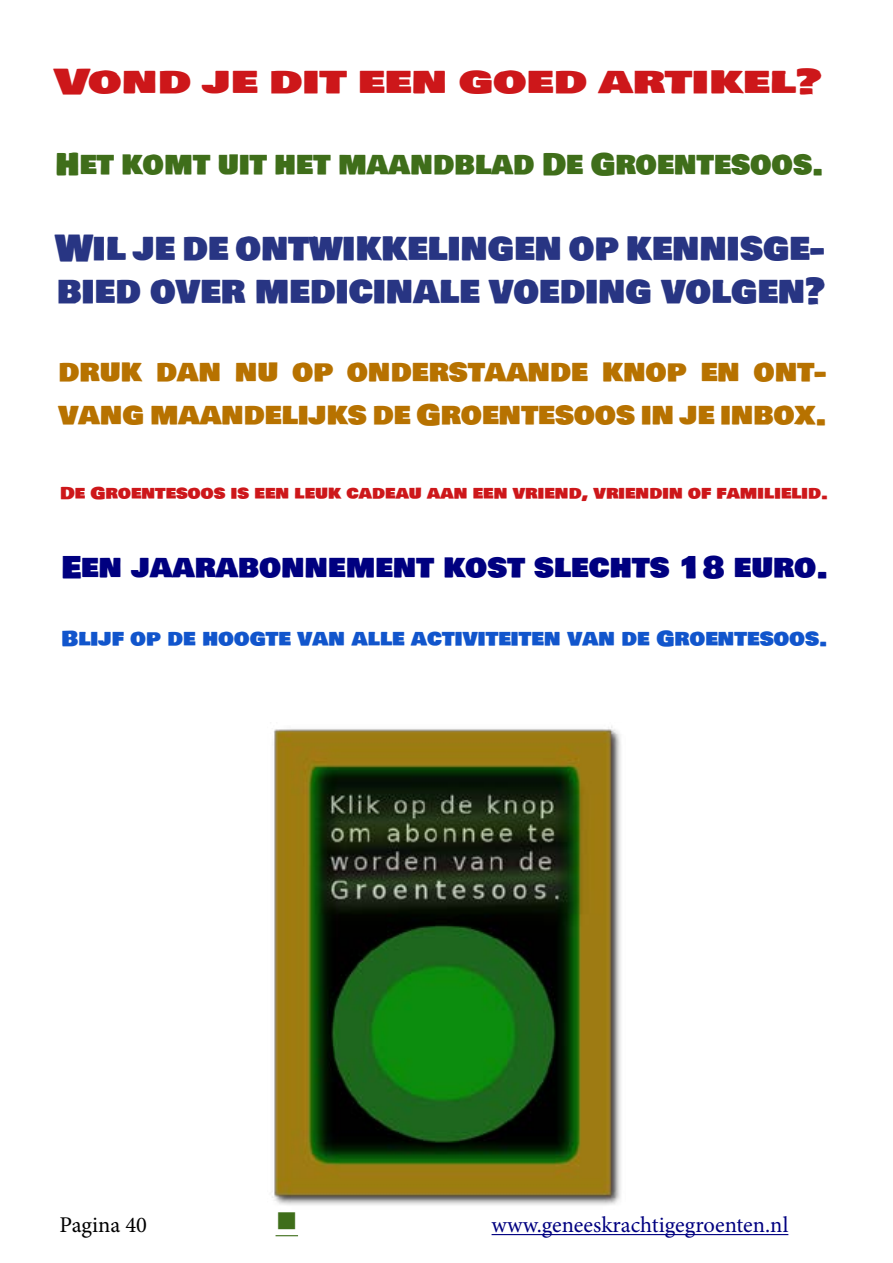
<style>
.page{position:relative;width:893px;height:1263px;background:#fff}
.page>*{position:absolute;margin:0;border:0;box-sizing:border-box;transform-origin:0 0}
.t1{font:36px/43.2px "Bowlby One SC";color:#283583}
.t2{font:34.5px "Bowlby One SC";color:#cd171a;scale:1.37 1}
.t3{font:30px "Bowlby One SC";color:#3f6e1a}
.t4{font:30px "Bowlby One SC";color:#000080}
.t5{font:28.5px/43.2px "Bowlby One SC";color:#b77200;scale:1.04 1}
.t6{font:22.5px "Minion Pro";color:#000080}
.t7{font:22.5px "Minion Pro";color:#000}
.t8{font:21px "Bowlby One SC";color:#15c;scale:1.05 1}
.t9{font:16.5px "Bowlby One SC";color:#cd171a;scale:1.11 1}
</style>
<div class="page">
<svg style="left:276px;top:1235px;width:22px;height:1px"></svg>
<hr style="left:492px;top:1234px;width:296px;height:1px;background:#000080">
<img style="left:272px;top:726px;width:349px;height:479px">
<p class="t2" style="left:54px;top:56px;width:562px">Vond je dit een goed artikel?</p>
<p class="t3" style="left:56px;top:142px;width:770px">Het komt uit het maandblad De Groentesoos.</p>
<p class="t1" style="left:56px;top:227px;width:771px">Wil je de ontwikkelingen op kennisge&shy;bied over medicinale voeding volgen?</p>
<p class="t5" style="left:58px;top:350px;width:740px">druk dan nu op onderstaande knop en ont&shy;vang maandelijks de Groentesoos in je inbox.</p>
<p class="t9" style="left:60px;top:480px;width:693px">De Groentesoos is een leuk cadeau aan een vriend, vriendin of familielid.</p>
<p class="t4" style="left:62px;top:545px;width:768px">Een jaarabonnement kost slechts 18 euro.</p>
<p class="t8" style="left:62px;top:623px;width:731px">Blijf op de hoogte van alle activiteiten van de Groentesoos.</p>
<p class="t7" style="left:60px;top:1210px;width:89px">Pagina 40</p>
<p class="t6" style="left:492px;top:1210px;width:298px">www.geneeskrachtigegroenten.nl</p>
</div>
